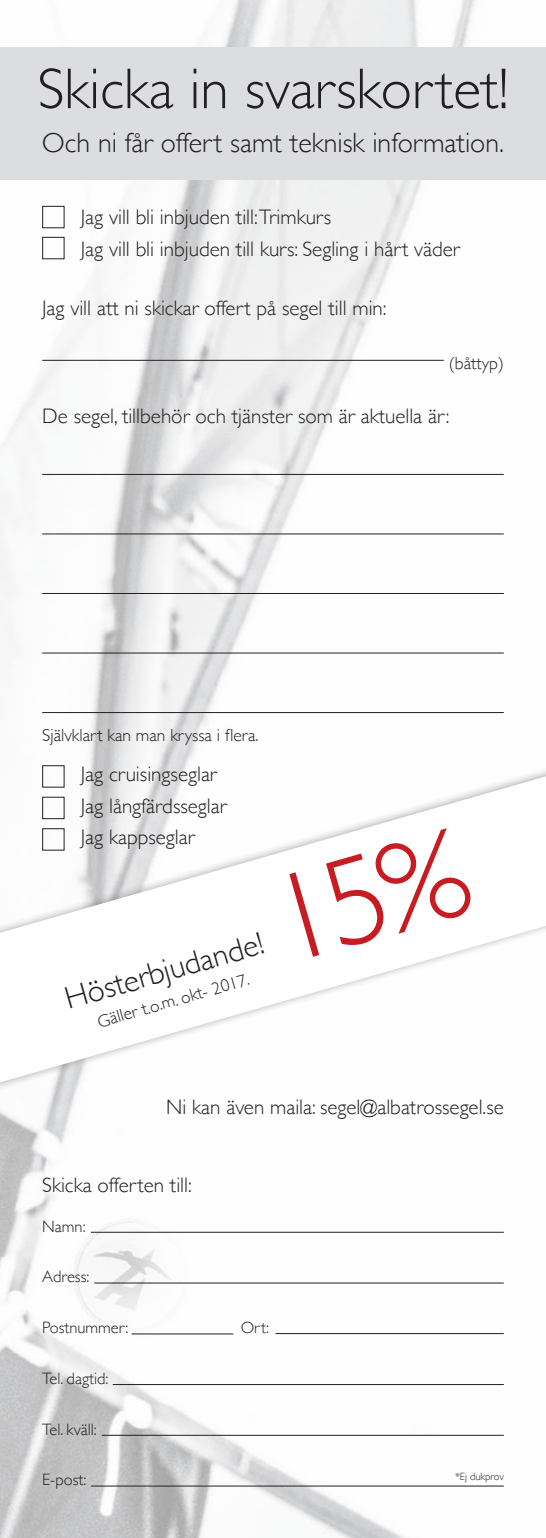
<style>
.page{position:relative;width:546px;height:1538px;background:#fff}
.page>*{position:absolute;margin:0;border:0;box-sizing:border-box;transform-origin:0 0}
.t1{font:300 57.75px "Gill Sans";color:#231f20}
.t2{font:300 31.5px "Gill Sans";color:#231f20}
.t3{font:300 28px "Gill Sans";color:#231f20}
.t4{font:300 21px/31.5px "Gill Sans";color:#231f20}
.t5{font:300 17.5px "Gill Sans";color:#231f20}
.t6{font:300 16.45px "Gill Sans";color:#231f20}
.t7{font:300 10.5px "Gill Sans";color:#231f20}
</style>
<div class="page">
<img style="left:0;top:0;width:504px;height:1538px">
<div style="left:0;top:47px;width:546px;height:133px;background:#dcdddf"></div>
<hr style="left:42px;top:360px;width:402px;height:1px;background:#231f20">
<hr style="left:42px;top:474px;width:462px;height:1px;background:#231f20">
<hr style="left:42px;top:534px;width:462px;height:1px;background:#231f20">
<hr style="left:42px;top:593px;width:462px;height:1px;background:#231f20">
<hr style="left:42px;top:653px;width:462px;height:1px;background:#231f20">
<hr style="left:42px;top:712px;width:462px;height:1px;background:#231f20">
<div style="left:42px;top:206px;width:23px;height:22px;border:1px solid #231f20"></div>
<div style="left:42px;top:237px;width:23px;height:22px;border:1px solid #231f20"></div>
<svg style="left:0;top:762px;width:546px;height:335px"></svg>
<svg style="left:0;top:776px;width:546px;height:306px"></svg>
<hr style="left:91px;top:1232px;width:413px;height:1px;background:#231f20">
<hr style="left:94px;top:1283px;width:410px;height:1px;background:#231f20">
<hr style="left:131px;top:1333px;width:102px;height:1px;background:#231f20">
<hr style="left:275px;top:1333px;width:229px;height:1px;background:#231f20">
<hr style="left:113px;top:1384px;width:391px;height:1px;background:#231f20">
<hr style="left:102px;top:1435px;width:402px;height:1px;background:#231f20">
<hr style="left:91px;top:1486px;width:413px;height:1px;background:#231f20">
<svg style="left:289px;top:827px;width:186px;height:130px"></svg>
<h1 class="t1" style="left:37px;top:44px;width:472px">Skicka in svarskortet!</h1>
<h3 class="t3" style="left:42px;top:121px;width:464px">Och ni får offert samt teknisk information.</h3>
<p class="t4" style="left:81px;top:201px;width:380px">Jag vill bli inbjuden till:Trimkurs<br>Jag vill bli inbjuden till kurs: Segling i hårt väder</p>
<p class="t4" style="left:42px;top:291px;width:346px">Jag vill att ni skickar offert på segel till min:</p>
<p class="t5" style="left:449px;top:349px;width:56px">(båttyp)</p>
<p class="t4" style="left:42px;top:400px;width:409px">De segel, tillbehör och tjänster som är aktuella är:</p>
<p class="t5" style="left:42px;top:721px;width:218px">Självklart kan man kryssa i flera.</p>
<p class="t4" style="left:81px;top:758px;width:147px">Jag cruisingseglar<br>Jag långfärdsseglar<br>Jag kappseglar</p>
<h2 class="t2" style="left:59px;top:975px;width:207px;rotate:-16deg">Hösterbjudande!</h2>
<p class="t5" style="left:94px;top:1009px;width:159px;rotate:-16deg">Gäller t.o.m. okt- 2017.</p>
<p class="t4" style="left:166px;top:1090px;width:339px">Ni kan även maila: segel@albatrossegel.se</p>
<p class="t4" style="left:42px;top:1168px;width:151px">Skicka offerten till:</p>
<p class="t6" style="left:42px;top:1213px;width:45px">Namn:</p>
<p class="t6" style="left:42px;top:1264px;width:49px">Adress:</p>
<p class="t6" style="left:42px;top:1315px;width:88px">Postnummer:</p>
<p class="t6" style="left:241px;top:1315px;width:30px">Ort:</p>
<p class="t6" style="left:42px;top:1365px;width:68px">Tel. dagtid:</p>
<p class="t6" style="left:42px;top:1416px;width:56px">Tel. kväll:</p>
<p class="t6" style="left:42px;top:1467px;width:46px">E-post:</p>
<p class="t7" style="left:455px;top:1468px;width:50px">*Ej dukprov</p>
</div>
